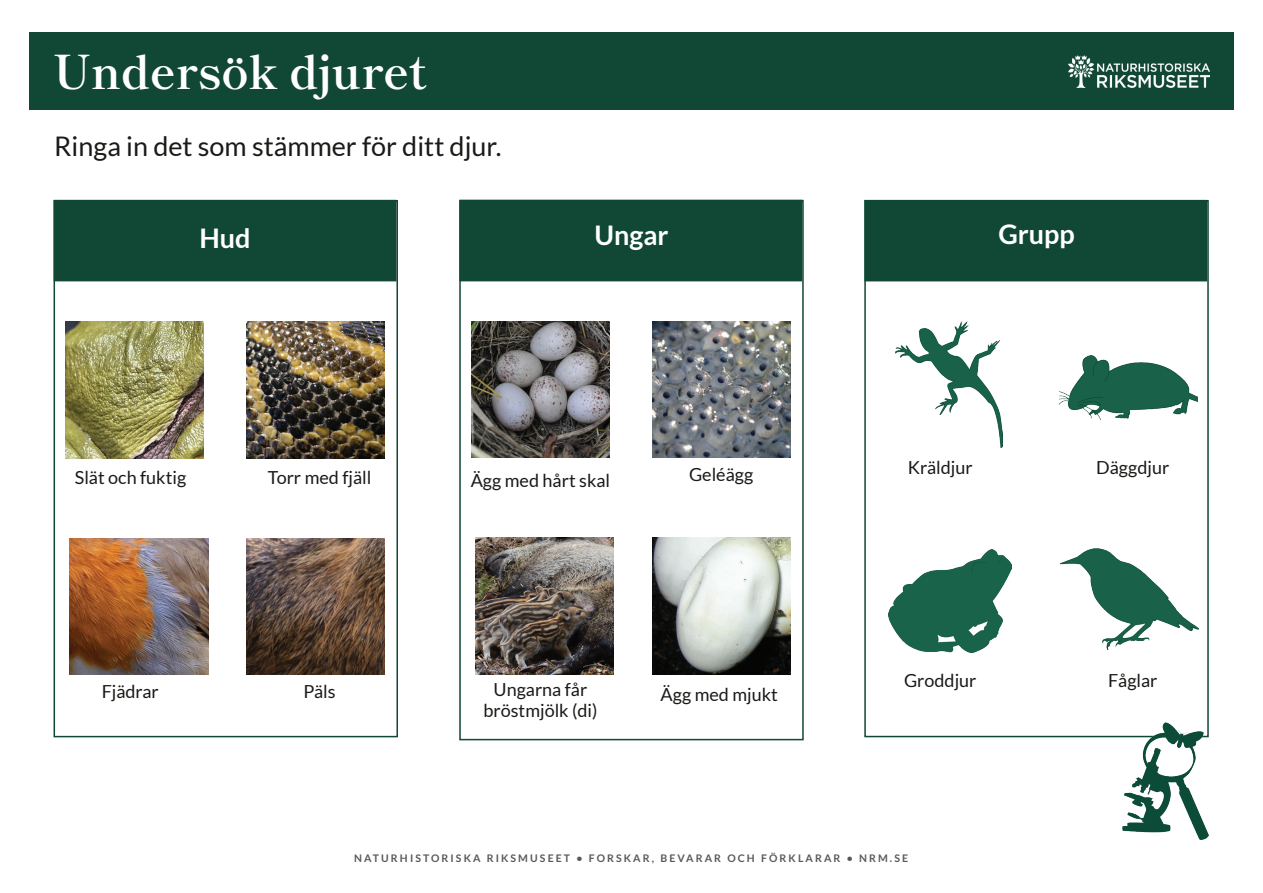
<style>
.page{position:relative;width:1263px;height:893px;background:#fff}
.page>*{position:absolute;margin:0;border:0;box-sizing:border-box;transform-origin:0 0}
.t1{font:700 46.5px "Shippori Mincho";color:#fff}
.t2{font:27px "Lato";color:#1a1a18}
.t3{font:700 27px "Lato";color:#fff}
.t4{font:18px/21px "Lato";color:#1a1a18;text-align:center}
.t5{font:700 10.5px "Lato";letter-spacing:.2em;color:#57585a}
</style>
<div class="page">
<div style="left:459px;top:200px;width:345px;height:540px;border:2px solid #104735"></div>
<div style="left:459px;top:200px;width:343px;height:81px;background:#104735"></div>
<div style="left:864px;top:200px;width:343px;height:81px;background:#104735"></div>
<div style="left:54px;top:200px;width:344px;height:537px;border:2px solid #104735"></div>
<div style="left:54px;top:200px;width:342px;height:81px;background:#104735"></div>
<img style="left:70px;top:538px;width:138px;height:137px">
<img style="left:66px;top:322px;width:138px;height:136px">
<img style="left:246px;top:322px;width:138px;height:136px">
<img style="left:246px;top:538px;width:138px;height:137px">
<img style="left:476px;top:538px;width:138px;height:136px">
<img style="left:471px;top:321px;width:138px;height:136px">
<img style="left:652px;top:321px;width:138px;height:136px">
<img style="left:652px;top:538px;width:138px;height:136px">
<img style="left:888px;top:550px;width:123px;height:103px">
<img style="left:895px;top:321px;width:107px;height:127px">
<img style="left:1059px;top:355px;width:138px;height:65px">
<img style="left:1060px;top:549px;width:139px;height:100px">
<div style="left:29px;top:33px;width:1205px;height:77px;background:#104735"></div>
<img style="left:1069px;top:55px;width:140px;height:32px">
<img style="left:1123px;top:723px;width:86px;height:117px">
<h1 class="t1" style="left:53px;top:43px;width:375px">Undersök djuret</h1>
<h2 class="t2" style="left:54px;top:131px;width:449px">Ringa in det som stämmer för ditt djur.</h2>
<h2 class="t3" style="left:199px;top:223px;width:53px">Hud</h2>
<h2 class="t3" style="left:594px;top:220px;width:76px">Ungar</h2>
<h2 class="t3" style="left:998px;top:219px;width:78px">Grupp</h2>
<p class="t4" style="left:75px;top:467px;width:113px">Slät och fuktig</p>
<p class="t4" style="left:268px;top:467px;width:105px">Torr med fjäll</p>
<p class="t4" style="left:102px;top:680px;width:59px">Fjädrar</p>
<p class="t4" style="left:304px;top:680px;width:34px">Päls</p>
<p class="t4" style="left:471px;top:470px;width:141px">Ägg med hårt skal</p>
<p class="t4" style="left:689px;top:464px;width:66px">Geléägg</p>
<p class="t4" style="left:483px;top:679px;width:115px">Ungarna får bröstmjölk (di)</p>
<p class="t4" style="left:661px;top:683px;width:119px">Ägg med mjukt</p>
<p class="t4" style="left:908px;top:457px;width:66px">Kräldjur</p>
<p class="t4" style="left:1096px;top:457px;width:74px">Däggdjur</p>
<p class="t4" style="left:904px;top:670px;width:74px">Groddjur</p>
<p class="t4" style="left:1108px;top:670px;width:51px">Fåglar</p>
<p class="t5" style="left:354px;top:852px;width:555px">NATURHISTORISKA RIKSMUSEET • FORSKAR, BEVARAR OCH FÖRKLARAR • NRM.SE</p>
</div>
